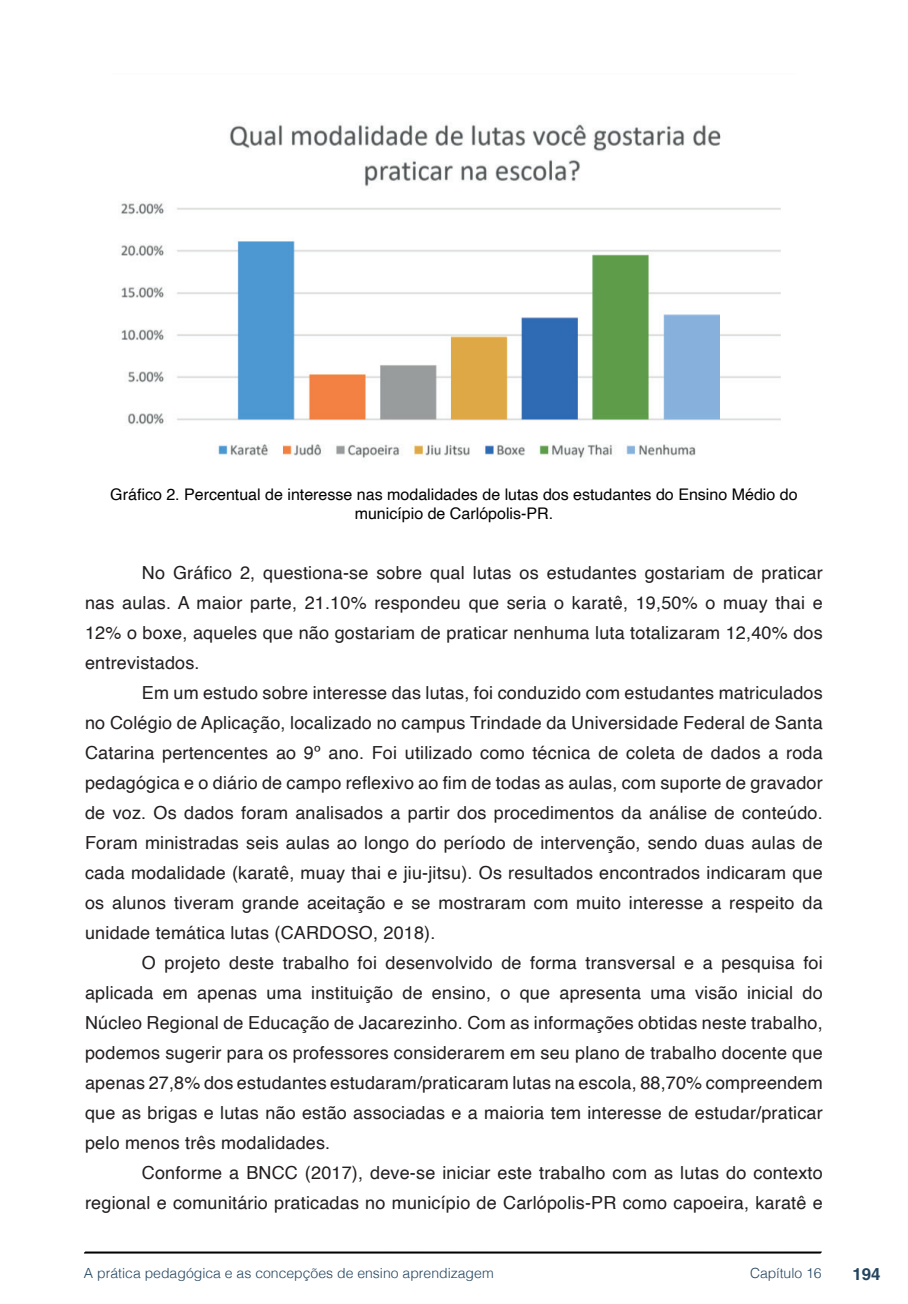
<style>
.page{position:relative;width:908px;height:1304px;background:#fff}
.page>*{position:absolute;margin:0;border:0;box-sizing:border-box;transform-origin:0 0}
.txt{font:18px/30px "Helvetica";letter-spacing:.01em;color:#231f20;text-align:justify}
.t1{font:700 16.8px "Helvetica";color:#23445f}
.imagens_graf_tab{font:16px/19.2px "Helvetica";color:#000;text-align:center}
.t2{font:300 14px "Helvetica";color:#23445f}
</style>
<div class="page">
<svg style="left:84px;top:1251px;width:737px;height:3px;background:#515151"></svg>
<img style="left:121px;top:124px;width:660px;height:335px">
<p class="imagens_graf_tab" style="left:110px;top:485px;width:688px">Gráfico 2. Percentual de interesse nas modalidades de lutas dos estudantes do Ensino Médio do município de Carlópolis-PR.</p>
<p class="txt" style="left:85px;top:559px;width:738px;text-indent:57px">No Gráfico 2, questiona-se sobre qual lutas os estudantes gostariam de praticar nas aulas. A maior parte, 21.10% respondeu que seria o karatê, 19,50% o muay thai e 12% o boxe, aqueles que não gostariam de praticar nenhuma luta totalizaram 12,40% dos entrevistados.</p>
<p class="txt" style="left:85px;top:679px;width:738px;text-indent:57px">Em um estudo sobre interesse das lutas, foi conduzido com estudantes matriculados no Colégio de Aplicação, localizado no campus Trindade da Universidade Federal de Santa Catarina pertencentes ao 9º ano. Foi utilizado como técnica de coleta de dados a roda pedagógica e o diário de campo reflexivo ao fim de todas as aulas, com suporte de gravador de voz. Os dados foram analisados a partir dos procedimentos da análise de conteúdo.<br>Foram ministradas seis aulas ao longo do período de intervenção, sendo duas aulas de cada modalidade (karatê, muay thai e jiu-jitsu). Os resultados encontrados indicaram que os alunos tiveram grande aceitação e se mostraram com muito interesse a respeito da unidade temática lutas (CARDOSO, 2018).</p>
<p class="txt" style="left:85px;top:949px;width:738px;text-indent:57px">O projeto deste trabalho foi desenvolvido de forma transversal e a pesquisa foi aplicada em apenas uma instituição de ensino, o que apresenta uma visão inicial do Núcleo Regional de Educação de Jacarezinho. Com as informações obtidas neste trabalho, podemos sugerir para os professores considerarem em seu plano de trabalho docente que apenas 27,8% dos estudantes estudaram/praticaram lutas na escola, 88,70% compreendem que as brigas e lutas não estão associadas e a maioria tem interesse de estudar/praticar pelo menos três modalidades.</p>
<p class="txt" style="left:85px;top:1159px;width:739px;text-align:right">Conforme a BNCC (2017), deve-se iniciar este trabalho com as lutas do contexto regional e comunitário praticadas no município de Carlópolis-PR como capoeira, karatê e</p>
<p class="t2" style="left:84px;top:1261px;width:411px">A prática pedagógica e as concepções de ensino aprendizagem</p>
<p class="t2" style="left:749px;top:1261px;width:73px">Capítulo 16</p>
<p class="t1" style="left:851px;top:1264px;width:30px">194</p>
</div>
